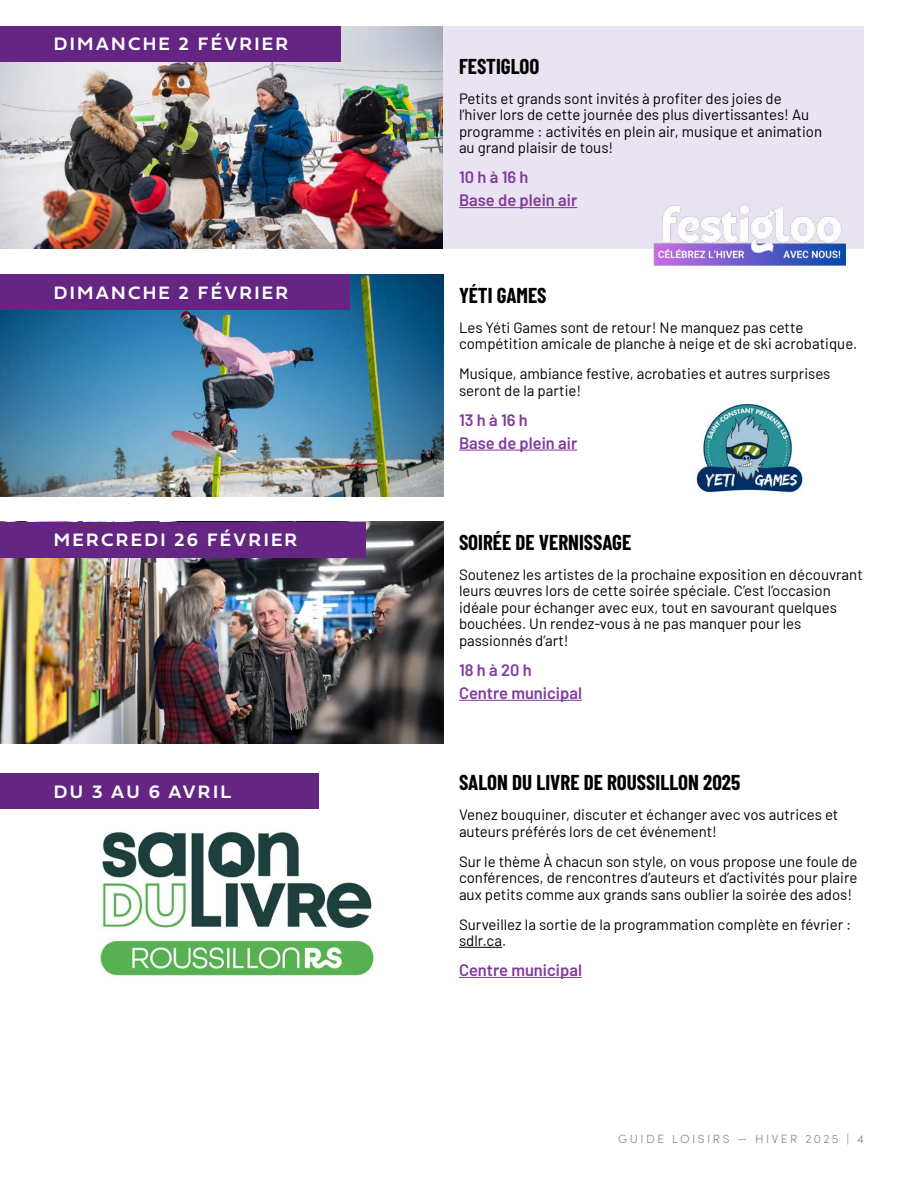
<style>
.page{position:relative;width:918px;height:1188px;background:#fff}
.page>*{position:absolute;margin:0;border:0;box-sizing:border-box;transform-origin:0 0}
.t1{font:700 21px "Barlow Condensed";color:#000}
.t2{font:18.75px "Fieldwork Geo Demibold";letter-spacing:.12em;color:#fff}
.t3{font:600 16.5px/23.2px "Barlow";color:#823a9e}
.t4{font:15px/16.5px "Barlow";color:#000}
.t5{font:300 12px "Sofia Pro";letter-spacing:.21em;color:#878787}
</style>
<div class="page">
<hr style="left:459px;top:947px;width:43px;height:1px;background:#000">
<hr style="left:459px;top:977px;width:123px;height:1px;background:#823a9e">
<img style="left:100px;top:831px;width:276px;height:145px">
<div style="left:0;top:774px;width:319px;height:35px;background:#642682"></div>
<hr style="left:459px;top:450px;width:118px;height:1px;background:#823a9e">
<hr style="left:459px;top:700px;width:123px;height:1px;background:#823a9e">
<img style="left:0;top:275px;width:444px;height:221px">
<img style="left:0;top:522px;width:444px;height:221px">
<div style="left:0;top:274px;width:350px;height:36px;background:#642682"></div>
<div style="left:0;top:522px;width:365px;height:35px;background:#642682"></div>
<img style="left:0;top:26px;width:444px;height:223px">
<div style="left:444px;top:26px;width:420px;height:223px;background:#eae3f2"></div>
<div style="left:0;top:26px;width:340px;height:36px;background:#642682"></div>
<hr style="left:459px;top:207px;width:118px;height:1px;background:#823a9e">
<img style="left:696px;top:403px;width:107px;height:91px">
<img style="left:654px;top:204px;width:191px;height:62px">
<p class="t2" style="left:54px;top:29px;width:236px">DIMANCHE 2 FÉVRIER</p>
<p class="t2" style="left:54px;top:278px;width:236px">DIMANCHE 2 FÉVRIER</p>
<p class="t2" style="left:54px;top:525px;width:245px">MERCREDI 26 FÉVRIER</p>
<p class="t2" style="left:54px;top:777px;width:179px">DU 3 AU 6 AVRIL</p>
<h1 class="t1" style="left:459px;top:51px;width:82px">FESTIGLOO</h1>
<p class="t4" style="left:459px;top:89px;width:365px">Petits et grands sont invités à profiter des joies de l’hiver lors de cette journée des plus divertissantes! Au programme : activités en plein air, musique et animation au grand plaisir de tous!</p>
<p class="t3" style="left:459px;top:164px;width:120px">10 h à 16 h<br>Base de plein air</p>
<h1 class="t1" style="left:459px;top:280px;width:89px">YÉTI GAMES</h1>
<p class="t4" style="left:459px;top:318px;width:400px">Les Yéti Games sont de retour! Ne manquez pas cette compétition amicale de planche à neige et de ski acrobatique.</p>
<p class="t4" style="left:459px;top:364px;width:373px">Musique, ambiance festive, acrobaties et autres surprises seront de la partie!</p>
<p class="t3" style="left:459px;top:407px;width:120px">13 h à 16 h<br>Base de plein air</p>
<h1 class="t1" style="left:459px;top:527px;width:174px">SOIRÉE DE VERNISSAGE</h1>
<p class="t4" style="left:459px;top:565px;width:405px">Soutenez les artistes de la prochaine exposition en découvrant leurs œuvres lors de cette soirée spéciale. C’est l’occasion idéale pour échanger avec eux, tout en savourant quelques bouchées. Un rendez-vous à ne pas manquer pour les passionnés d’art!</p>
<p class="t3" style="left:459px;top:657px;width:124px">18 h à 20 h<br>Centre municipal</p>
<h1 class="t1" style="left:459px;top:768px;width:283px">SALON DU LIVRE DE ROUSSILLON 2025</h1>
<p class="t4" style="left:459px;top:805px;width:381px">Venez bouquiner, discuter et échanger avec vos autrices et auteurs préférés lors de cet événement!</p>
<p class="t4" style="left:459px;top:852px;width:400px;text-align:justify">Sur le thème À chacun son style, on vous propose une foule de conférences, de rencontres d’auteurs et d’activités pour plaire aux petits comme aux grands sans oublier la soirée des ados!</p>
<p class="t4" style="left:459px;top:915px;width:394px">Surveillez la sortie de la programmation complète en février : sdlr.ca.</p>
<p class="t3" style="left:459px;top:957px;width:124px">Centre municipal</p>
<p class="t5" style="left:618px;top:1130px;width:247px">GUIDE LOISIRS — HIVER 2025 | 4</p>
</div>
